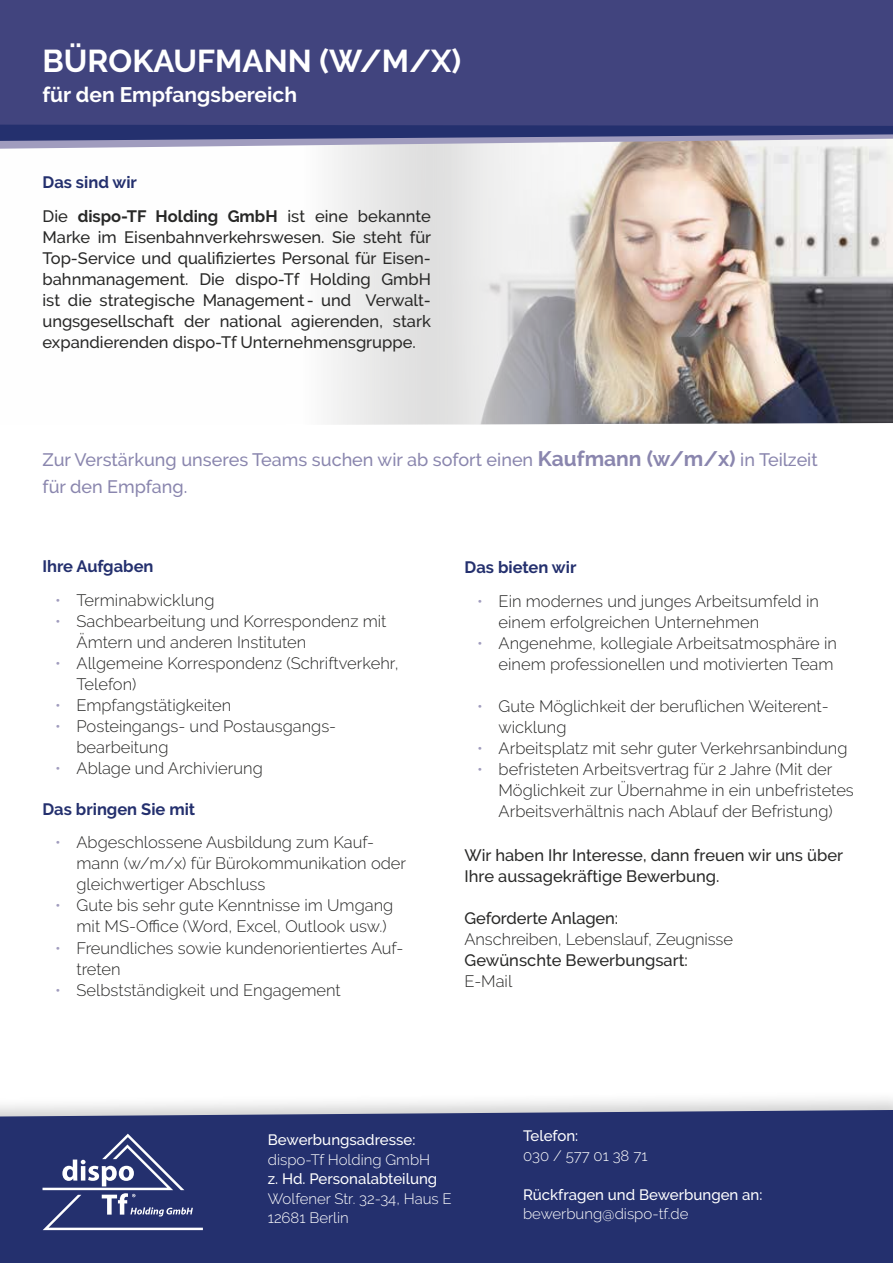
<style>
.page{position:relative;width:893px;height:1263px;background:#fff}
.page>*{position:absolute;margin:0;border:0;box-sizing:border-box;transform-origin:0 0}
.t1{font:700 31.5px "Raleway";color:#fff}
.t2{font:700 21px "Raleway";color:#fff}
.t3{font:500 18px/27px "Raleway";color:#8a86ae}
.t4{font:300 16.5px/21px "Raleway";color:#282827}
.t5{font:500 16.5px/21px "Raleway";color:#282827;text-align:justify}
.t6{font:700 16.5px/33.8px "Raleway";color:#282827}
.t7{font:700 16.5px "Raleway";color:#24306e}
.t8{font:300 15px/19.5px "Raleway";color:#fff}
.t9{font:500 15px "Raleway";color:#fff}
.s1{color:#24306e}
.s2{font-weight:500}
.s3{font-weight:700;font-size:21px}
.s4{color:#a09cbe}
</style>
<div class="page">
<div style="left:331px;top:149px;width:20px;height:276px;background:#f2f2f1"></div>
<img style="left:351px;top:149px;width:542px;height:276px">
<div style="left:0;top:0;width:893px;height:137px;background:#41447e"></div>
<svg style="left:0;top:125px;width:893px;height:24px;background:#6e739b"></svg>
<div style="left:0;top:1089px;width:893px;height:174px;background:#000;opacity:.2"></div>
<div style="left:0;top:1110px;width:893px;height:153px;background:#24306e"></div>
<svg style="left:43px;top:1134px;width:160px;height:96px;background:#465084"></svg>
<h1 class="t1" style="left:43px;top:43px;width:420px">BÜROKAUFMANN (W/M/X)</h1>
<p class="t2" style="left:43px;top:83px;width:256px">für den Empfangsbereich</p>
<p class="t6" style="left:43px;top:166px;width:390px"><span class="s1">Das sind wir<br></span><span class="s2">Die</span> dispo-TF Holding GmbH <span class="s2">ist eine bekannte</span></p>
<p class="t5" style="left:43px;top:227px;width:390px">Marke im Eisenbahnverkehrswesen. Sie steht für Top-Service und qualifiziertes Personal für Eisen&shy;bahnmanagement. Die dispo-Tf Holding GmbH ist die strategische Management - und Verwalt&shy;ungsgesellschaft der national agierenden, stark expandierenden dispo-Tf Unternehmensgruppe.</p>
<p class="t3" style="left:43px;top:446px;width:777px">Zur Verstärkung unseres Teams suchen wir ab sofort einen <span class="s3">Kaufmann (w/m/x)</span> in Teilzeit für den Empfang.</p>
<p class="t7" style="left:43px;top:557px;width:113px">Ihre Aufgaben</p>
<p class="t4" style="left:55px;top:589px;width:161px"><span class="s4">•</span> Terminabwicklung</p>
<p class="t4" style="left:77px;top:610px;width:312px;text-indent:-21px"><span class="s4">•</span> Sachbearbeitung und Korrespondenz mit<br>Ämtern und anderen Instituten</p>
<p class="t4" style="left:77px;top:652px;width:324px;text-indent:-21px"><span class="s4">•</span> Allgemeine Korrespondenz (Schriftverkehr,<br>Telefon)</p>
<p class="t4" style="left:55px;top:694px;width:178px"><span class="s4">•</span> Empfangstätigkeiten</p>
<p class="t4" style="left:77px;top:715px;width:261px;text-indent:-21px"><span class="s4">•</span> Posteingangs- und Postausgangs&shy;bearbeitung</p>
<p class="t4" style="left:55px;top:757px;width:209px"><span class="s4">•</span> Ablage und Archivierung</p>
<p class="t7" style="left:43px;top:799px;width:154px">Das bringen Sie mit</p>
<p class="t4" style="left:77px;top:832px;width:331px;text-indent:-21px"><span class="s4">•</span> Abgeschlossene Ausbildung zum Kauf&shy;mann (w/m/x) für Bürokommunikation oder gleichwertiger Abschluss</p>
<p class="t4" style="left:77px;top:895px;width:318px;text-indent:-21px"><span class="s4">•</span> Gute bis sehr gute Kenntnisse im Umgang mit MS-Office (Word, Excel, Outlook usw.)</p>
<p class="t4" style="left:77px;top:937px;width:328px;text-indent:-21px"><span class="s4">•</span> Freundliches sowie kundenorientiertes Auf&shy;treten</p>
<p class="t4" style="left:55px;top:979px;width:287px"><span class="s4">•</span> Selbstständigkeit und Engagement</p>
<p class="t7" style="left:465px;top:558px;width:113px">Das bieten wir</p>
<p class="t4" style="left:499px;top:591px;width:322px;text-indent:-21px"><span class="s4">•</span> Ein modernes und junges Arbeitsumfeld in einem erfolgreichen Unternehmen</p>
<p class="t4" style="left:477px;top:633px;width:361px;text-align:right"><span class="s4">•</span> Angenehme, kollegiale Arbeitsatmosphäre in einem professionellen und motivierten Team</p>
<p class="t4" style="left:499px;top:696px;width:332px;text-indent:-21px"><span class="s4">•</span> Gute Möglichkeit der beruflichen Weiterent&shy;wicklung</p>
<p class="t4" style="left:477px;top:738px;width:372px"><span class="s4">•</span> Arbeitsplatz mit sehr guter Verkehrsanbindung</p>
<p class="t4" style="left:499px;top:759px;width:357px;text-indent:-21px"><span class="s4">•</span> befristeten Arbeitsvertrag für 2 Jahre (Mit der<br>Möglichkeit zur Übernahme in ein unbefristetes<br>Arbeitsverhältnis nach Ablauf der Befristung)</p>
<p class="t5" style="left:465px;top:844px;width:380px">Wir haben Ihr Interesse, dann freuen wir uns über<br>Ihre aussagekräftige Bewerbung.</p>
<p class="t5" style="left:465px;top:907px;width:155px">Geforderte Anlagen:</p>
<p class="t4" style="left:465px;top:928px;width:270px">Anschreiben, Lebenslauf, Zeugnisse</p>
<p class="t5" style="left:465px;top:949px;width:225px">Gewünschte Bewerbungsart:</p>
<p class="t4" style="left:465px;top:970px;width:49px">E-Mail</p>
<p class="t9" style="left:268px;top:1131px;width:149px">Bewerbungsadresse:</p>
<p class="t8" style="left:268px;top:1150px;width:164px">dispo-Tf Holding GmbH</p>
<p class="t9" style="left:268px;top:1170px;width:171px">z. Hd. Personalabteilung</p>
<p class="t8" style="left:268px;top:1189px;width:185px">Wolfener Str. 32-34, Haus E<br>12681 Berlin</p>
<p class="t9" style="left:523px;top:1127px;width:57px">Telefon:</p>
<p class="t8" style="left:523px;top:1145px;width:126px">030 / 577 01 38 71</p>
<p class="t9" style="left:523px;top:1185px;width:241px">Rückfragen und Bewerbungen an:</p>
<p class="t8" style="left:523px;top:1204px;width:167px">bewerbung@dispo-tf.de</p>
</div>
